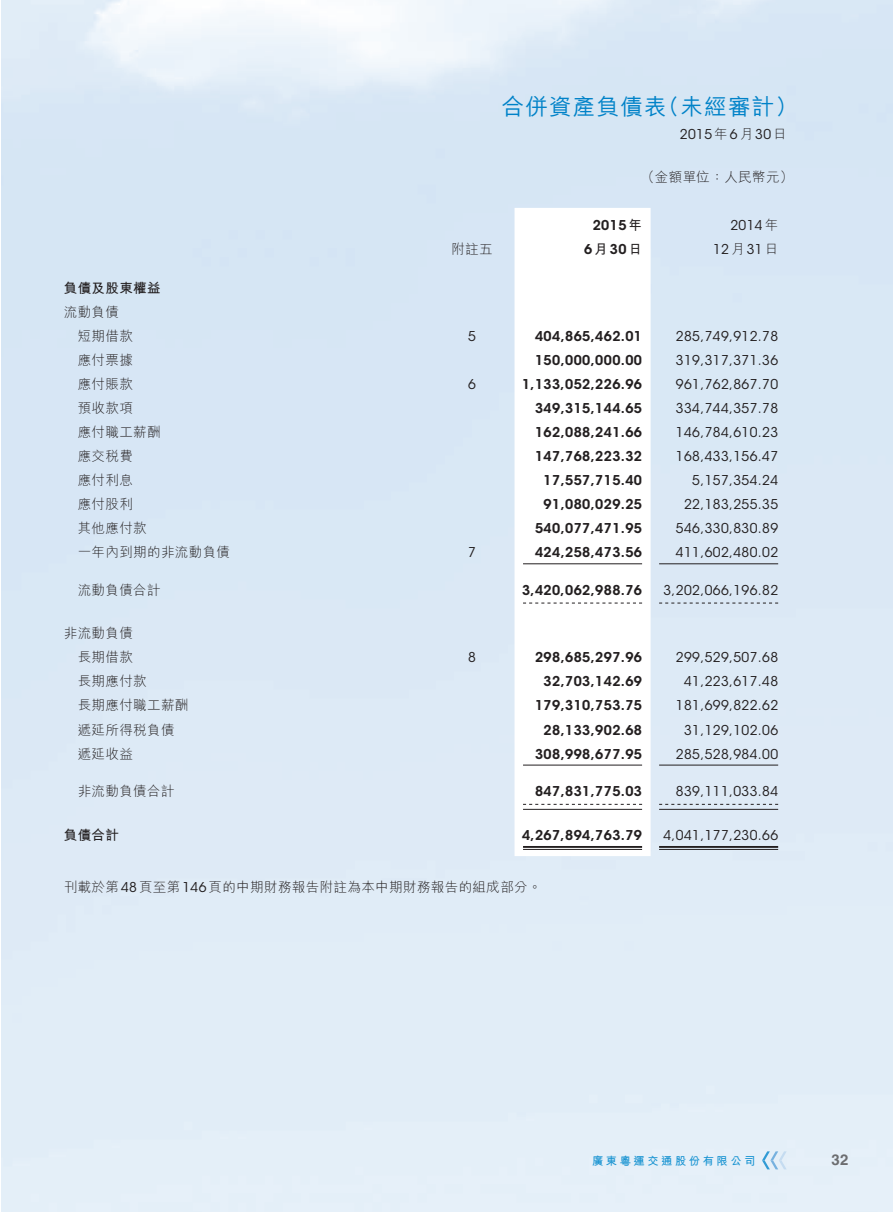
<style>
.page{position:relative;width:893px;height:1212px;background:#fff}
.page>*{position:absolute;margin:0;border:0;box-sizing:border-box;transform-origin:0 0}
.t1{font:500 22.5px "M Hei HK";letter-spacing:.055em;color:#0082c8}
.t2{font:700 15px "Helvetica LT Std";color:#6c6d70}
._1__內文{font:13.5px "ITC Avant Garde Std";letter-spacing:.03em;color:#231f20}
._1__內文-2{font:600 13.5px "ITC Avant Garde Std";letter-spacing:.03em;color:#231f20}
._1__內文-3{font:300 13.5px "M Hei HK";letter-spacing:.03em;color:#231f20}
._1__內文-4{font:700 13.5px "M Hei HK";letter-spacing:.03em;color:#231f20}
.t3{font:700 11.25px "M Hei HK";letter-spacing:.23em;color:#1592d1}
.s1{font-family:"M Hei HK";font-weight:700}
.s2{font-family:"M Hei HK";font-weight:300}
.s3{font-family:"ITC Avant Garde Std";font-weight:400}
</style>
<div class="page">
<svg style="left:762px;top:1151px;width:25px;height:18px"></svg>
<svg style="left:514px;top:208px;width:137px;height:648px"></svg>
<hr style="left:523px;top:563px;width:119px;height:1px;background:#231f20">
<hr style="left:659px;top:563px;width:119px;height:1px;background:#231f20">
<svg style="left:523px;top:603px;width:119px;height:1px"></svg>
<svg style="left:659px;top:603px;width:119px;height:1px"></svg>
<hr style="left:523px;top:765px;width:119px;height:1px;background:#231f20">
<hr style="left:659px;top:765px;width:119px;height:1px;background:#231f20">
<svg style="left:523px;top:804px;width:119px;height:1px"></svg>
<hr style="left:523px;top:809px;width:119px;height:1px;background:#231f20">
<svg style="left:659px;top:804px;width:119px;height:1px"></svg>
<hr style="left:659px;top:809px;width:119px;height:1px;background:#231f20">
<hr style="left:523px;top:846px;width:119px;height:2px;background:#231f20">
<hr style="left:523px;top:849px;width:119px;height:1px;background:#231f20">
<hr style="left:659px;top:846px;width:119px;height:2px;background:#231f20">
<hr style="left:659px;top:849px;width:119px;height:1px;background:#231f20">
<h1 class="t1" style="left:502px;top:91px;width:167px">合併資產負債表</h1>
<h1 class="t1" style="left:657px;top:91px;width:143px">（未經審計(</h1>
<p class="_1__內文-2" style="left:593px;top:217px;width:51px">2015<span class="s1">年</span></p>
<p class="_1__內文" style="left:680px;top:126px;width:108px">2015<span class="s2">年</span>6<span class="s2">月</span>30<span class="s2">日</span></p>
<p class="_1__內文-3" style="left:641px;top:170px;width:154px">（金額單位：人民幣元(</p>
<p class="_1__內文" style="left:730px;top:217px;width:49px">2014 <span class="s2">年</span></p>
<p class="_1__內文-3" style="left:451px;top:242px;width:43px">附註五</p>
<p class="_1__內文-2" style="left:584px;top:241px;width:60px">6<span class="s1">月</span>30<span class="s1">日</span></p>
<p class="_1__內文" style="left:713px;top:241px;width:67px">12<span class="s2">月</span>31<span class="s2">日</span></p>
<p class="_1__內文-4" style="left:64px;top:278px;width:98px">負債及股東權益</p>
<p class="_1__內文-3" style="left:64px;top:305px;width:57px">流動負債</p>
<p class="_1__內文-3" style="left:78px;top:329px;width:57px">短期借款</p>
<p class="_1__內文" style="left:468px;top:328px;width:9px">5</p>
<p class="_1__內文-2" style="left:535px;top:328px;width:109px">404,865,462.01</p>
<p class="_1__內文" style="left:676px;top:328px;width:104px">285,749,912.78</p>
<p class="_1__內文-3" style="left:78px;top:353px;width:57px">應付票據</p>
<p class="_1__內文-2" style="left:535px;top:352px;width:109px">150,000,000.00</p>
<p class="_1__內文" style="left:676px;top:352px;width:104px">319,317,371.36</p>
<p class="_1__內文-3" style="left:78px;top:377px;width:57px">應付賬款</p>
<p class="_1__內文" style="left:468px;top:376px;width:9px">6</p>
<p class="_1__內文-2" style="left:522px;top:376px;width:122px">1,133,052,226.96</p>
<p class="_1__內文" style="left:676px;top:376px;width:104px">961,762,867.70</p>
<p class="_1__內文-3" style="left:78px;top:401px;width:57px">預收款項</p>
<p class="_1__內文-2" style="left:535px;top:400px;width:109px">349,315,144.65</p>
<p class="_1__內文" style="left:676px;top:400px;width:104px">334,744,357.78</p>
<p class="_1__內文-3" style="left:78px;top:425px;width:84px">應付職工薪酬</p>
<p class="_1__內文-2" style="left:535px;top:424px;width:109px">162,088,241.66</p>
<p class="_1__內文" style="left:676px;top:424px;width:104px">146,784,610.23</p>
<p class="_1__內文-3" style="left:78px;top:449px;width:57px">應交稅費</p>
<p class="_1__內文-2" style="left:535px;top:448px;width:109px">147,768,223.32</p>
<p class="_1__內文" style="left:676px;top:448px;width:104px">168,433,156.47</p>
<p class="_1__內文-3" style="left:78px;top:473px;width:57px">應付利息</p>
<p class="_1__內文-2" style="left:544px;top:472px;width:100px">17,557,715.40</p>
<p class="_1__內文" style="left:692px;top:472px;width:87px">5,157,354.24</p>
<p class="_1__內文-3" style="left:78px;top:497px;width:57px">應付股利</p>
<p class="_1__內文-2" style="left:544px;top:496px;width:100px">91,080,029.25</p>
<p class="_1__內文" style="left:684px;top:496px;width:96px">22,183,255.35</p>
<p class="_1__內文-3" style="left:78px;top:521px;width:71px">其他應付款</p>
<p class="_1__內文-2" style="left:535px;top:520px;width:109px">540,077,471.95</p>
<p class="_1__內文" style="left:676px;top:520px;width:104px">546,330,830.89</p>
<p class="_1__內文-3" style="left:78px;top:545px;width:154px">一年內到期的非流動負債</p>
<p class="_1__內文" style="left:468px;top:544px;width:9px">7</p>
<p class="_1__內文-2" style="left:535px;top:544px;width:109px">424,258,473.56</p>
<p class="_1__內文" style="left:676px;top:544px;width:104px">411,602,480.02</p>
<p class="_1__內文-3" style="left:78px;top:583px;width:84px">流動負債合計</p>
<p class="_1__內文-3" style="left:64px;top:627px;width:71px">非流動負債</p>
<p class="_1__內文-2" style="left:522px;top:581px;width:122px">3,420,062,988.76</p>
<p class="_1__內文" style="left:663px;top:582px;width:116px">3,202,066,196.82</p>
<p class="_1__內文-3" style="left:78px;top:651px;width:57px">長期借款</p>
<p class="_1__內文" style="left:468px;top:649px;width:9px">8</p>
<p class="_1__內文-2" style="left:535px;top:649px;width:109px">298,685,297.96</p>
<p class="_1__內文" style="left:676px;top:649px;width:104px">299,529,507.68</p>
<p class="_1__內文-3" style="left:78px;top:675px;width:71px">長期應付款</p>
<p class="_1__內文-2" style="left:544px;top:673px;width:100px">32,703,142.69</p>
<p class="_1__內文" style="left:684px;top:673px;width:96px">41,223,617.48</p>
<p class="_1__內文-3" style="left:78px;top:699px;width:112px">長期應付職工薪酬</p>
<p class="_1__內文-2" style="left:535px;top:697px;width:109px">179,310,753.75</p>
<p class="_1__內文" style="left:676px;top:697px;width:104px">181,699,822.62</p>
<p class="_1__內文-3" style="left:78px;top:723px;width:98px">遞延所得稅負債</p>
<p class="_1__內文-2" style="left:544px;top:721px;width:100px">28,133,902.68</p>
<p class="_1__內文" style="left:684px;top:721px;width:96px">31,129,102.06</p>
<p class="_1__內文-3" style="left:78px;top:747px;width:57px">遞延收益</p>
<p class="_1__內文-2" style="left:535px;top:745px;width:109px">308,998,677.95</p>
<p class="_1__內文" style="left:676px;top:745px;width:104px">285,528,984.00</p>
<p class="_1__內文-3" style="left:78px;top:784px;width:98px">非流動負債合計</p>
<p class="_1__內文-2" style="left:535px;top:783px;width:109px">847,831,775.03</p>
<p class="_1__內文" style="left:676px;top:783px;width:104px">839,111,033.84</p>
<p class="_1__內文-4" style="left:64px;top:825px;width:57px">負債合計</p>
<p class="_1__內文-3" style="left:64px;top:880px;width:479px">刊載於第<span class="s3">48</span>頁至第<span class="s3">146</span>頁的中期財務報告附註為本中期財務報告的組成部分。</p>
<p class="_1__內文-2" style="left:522px;top:826px;width:122px">4,267,894,763.79</p>
<p class="_1__內文" style="left:663px;top:827px;width:116px">4,041,177,230.66</p>
<p class="t3" style="left:592px;top:1152px;width:165px">廣東粵運交通股份有限公司</p>
<p class="t2" style="left:831px;top:1151px;width:19px">32</p>
</div>
